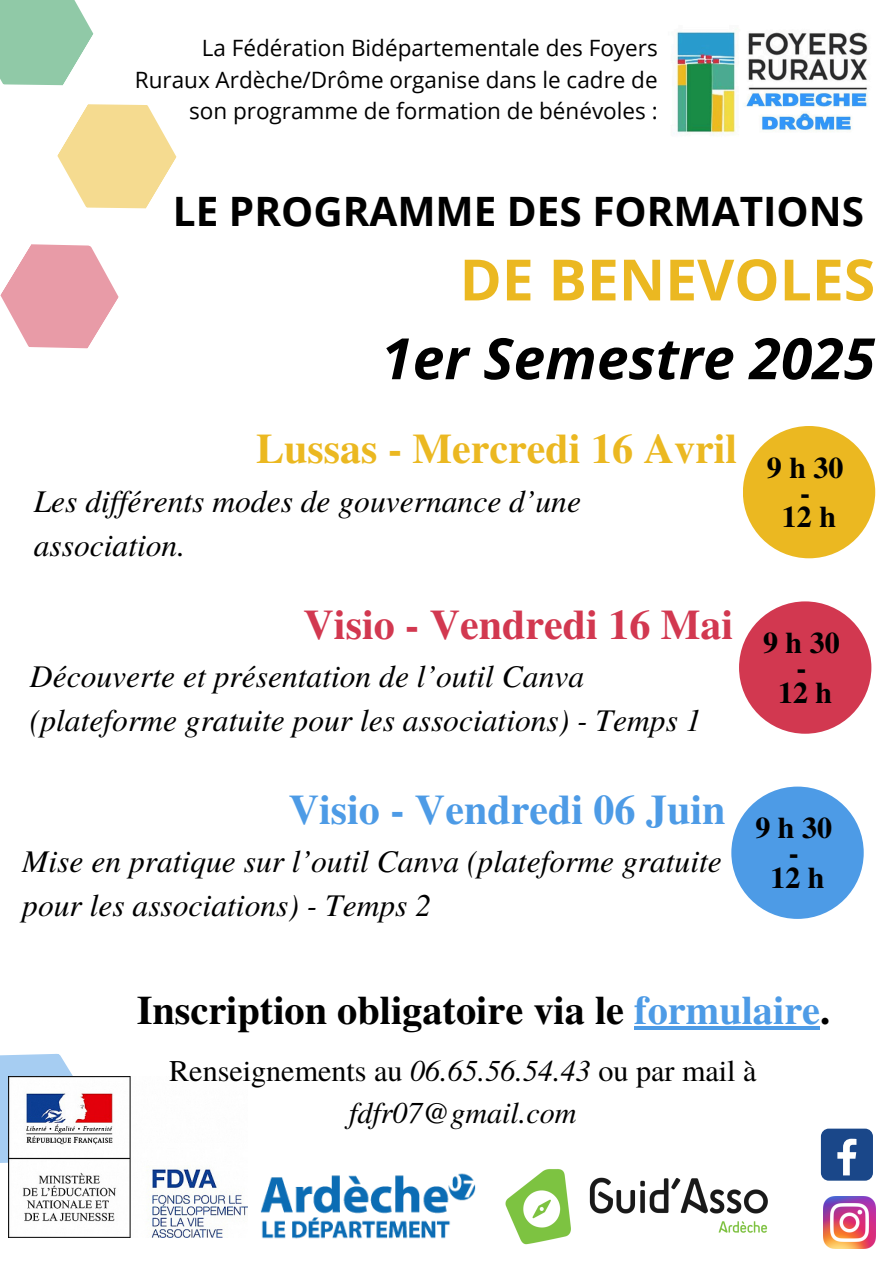
<style>
.page{position:relative;width:894px;height:1264px;background:#fff}
.page>*{position:absolute;margin:0;border:0;box-sizing:border-box;transform-origin:0 0}
.t1{font:italic 700 57px/78.8px "Open Sans";color:#000;text-align:right}
.t2{font:700 42px "Te X Gyre Termes";color:#ebb821}
.t3{font:700 42px "Te X Gyre Termes";color:#4d9be6}
.t4{font:700 42px "Te X Gyre Termes";color:#d23850}
.t5{font:700 40.5px "Open Sans";color:#000}
.t6{font:700 40.35px "Te X Gyre Termes";color:#000}
.t7{font:italic 31.5px/43.8px "Te X Gyre Termes";color:#000}
.t8{font:italic 30.15px/41.7px "Te X Gyre Termes";color:#000;text-align:center}
.t9{font:700 30px/24.8px "Te X Gyre Termes";letter-spacing:.125em;color:#000;text-align:center}
.t10{font:22.5px/31.5px "Open Sans";color:#000;text-align:right}
.s1{font-style:normal;color:#ebb821}
.s2{color:#4d9be6}
.s3{font-style:normal}
</style>
<div class="page">
<svg style="left:0;top:1053px;width:73px;height:135px"></svg>
<img style="left:674px;top:31px;width:194px;height:105px">
<div style="left:820px;top:1128px;width:52px;height:52px;background:#1a4789;border-radius:8px"></div>
<svg style="left:837px;top:1138px;width:19px;height:37px"></svg>
<img style="left:823px;top:1196px;width:51px;height:52px">
<img style="left:9px;top:1076px;width:238px;height:161px">
<div style="left:738px;top:601px;width:133px;height:132px;background:#d23850;border-radius:50%"></div>
<svg style="left:0;top:0;width:177px;height:349px"></svg>
<img style="left:261px;top:1173px;width:215px;height:66px">
<div style="left:731px;top:786px;width:132px;height:132px;background:#4d9be6;border-radius:50%"></div>
<div style="left:742px;top:426px;width:133px;height:132px;background:#ebb821;border-radius:50%"></div>
<img style="left:505px;top:1169px;width:263px;height:76px">
<hr style="left:634px;top:1026px;width:186px;height:3px;background:#4d9be6">
<h2 class="t10" style="left:135px;top:32px;width:524px">La Fédération Bidépartementale des Foyers<br>Ruraux Ardèche/Drôme organise dans le cadre de son programme de formation de bénévoles :</h2>
<h2 class="t5" style="left:173px;top:183px;width:692px">LE PROGRAMME DES FORMATIONS</h2>
<h2 class="t1" style="left:381px;top:239px;width:495px"><span class="s1">DE BENEVOLES<br></span>1er Semestre 2025</h2>
<p class="t2" style="left:256px;top:416px;width:482px">Lussas - Mercredi 16 Avril</p>
<p class="t7" style="left:34px;top:477px;width:548px">Les dif érents modes de gouvernance d’une association.</p>
<p class="t4" style="left:303px;top:592px;width:431px">Visio - Vendredi 16 Mai</p>
<p class="t7" style="left:30px;top:652px;width:673px">Découverte et présentation de l’outil Canva (plateforme gratuite pour les associations) - Temps 1</p>
<h3 class="t9" style="left:766px;top:454px;width:78px">9h30 -<br>12 h</h3>
<p class="t9" style="left:762px;top:629px;width:78px">9h30 -<br>12 h</p>
<p class="t3" style="left:289px;top:777px;width:438px">Visio - Vendredi 06 Juin</p>
<p class="t7" style="left:22px;top:838px;width:701px">Mise en pratique sur l’outil Canva (plateforme gratuite pour les associations) - Temps 2</p>
<h1 class="t9" style="left:755px;top:814px;width:78px">9h30 -<br>12 h</h1>
<h3 class="t6" style="left:137px;top:978px;width:695px">Inscription obligatoire via le <span class="s2">formulaire</span>.</h3>
<p class="t8" style="left:169px;top:1048px;width:588px"><span class="s3">Renseignements au</span> 06.65.56.54.43 <span class="s3">ou par mail à </span>fdfr07@gmail.com</p>
</div>
